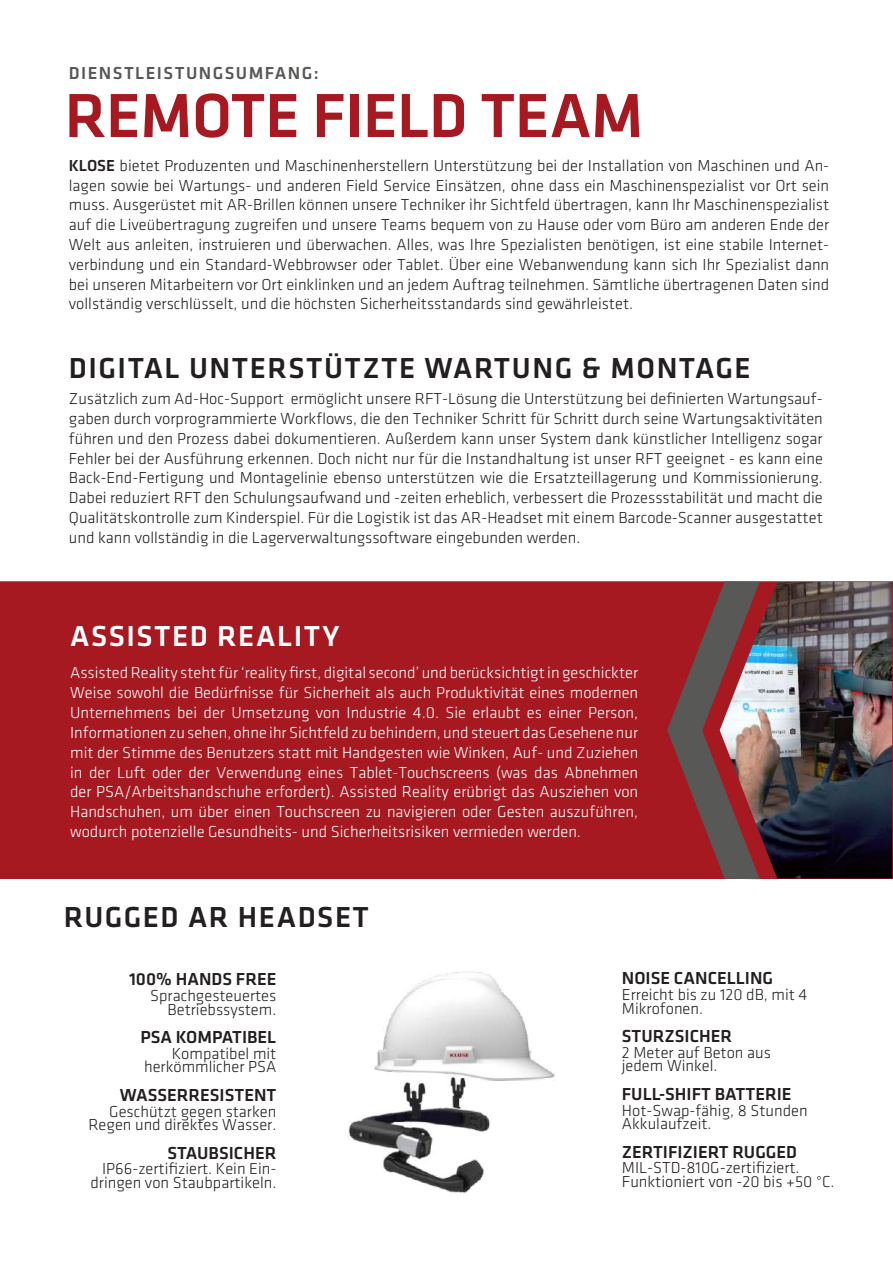
<style>
.page{position:relative;width:893px;height:1263px;background:#fff}
.page>*{position:absolute;margin:0;border:0;box-sizing:border-box;transform-origin:0 0}
.t1{font:500 64.5px "Klavika";letter-spacing:-.01em;color:#a61921}
.t2{font:500 30px "Klavika";letter-spacing:.05em;color:#231f20}
.t3{font:500 30px "Klavika";letter-spacing:.05em;color:#fff}
.t4{font:500 18px "Klavika";color:#231f20}
.t5{font:500 18px "Klavika";letter-spacing:.08em;color:#585856}
.t6{font:300 16.5px/19.8px "Klavika";color:#231f20;text-align:right}
.t7{font:300 16.5px/19.8px "Klavika";color:#fff;text-align:justify}
.s1{font-weight:500}
</style>
<div class="page">
<div style="left:1px;top:582px;width:891px;height:296px;background:#a61921"></div>
<div style="left:0;top:581px;width:893px;height:298px;border:2px solid #a61921"></div>
<img style="left:761px;top:582px;width:131px;height:296px">
<svg style="left:666px;top:581px;width:95px;height:299px"></svg>
<img style="left:348px;top:971px;width:207px;height:222px">
<p class="t5" style="left:69px;top:63px;width:251px">DIENSTLEISTUNGSUMFANG:</p>
<h1 class="t1" style="left:65px;top:80px;width:580px">REMOTE FIELD TEAM</h1>
<p class="t6" style="left:69px;top:156px;width:762px;text-align:justify"><span class="s1">KLOSE</span> bietet Produzenten und Maschinenherstellern Unterstützung bei der Installation von Maschinen und An&shy;lagen sowie bei Wartungs- und anderen Field Service Einsätzen, ohne dass ein Maschinenspezialist vor Ort sein muss. Ausgerüstet mit AR-Brillen können unsere Techniker ihr Sichtfeld übertragen, kann Ihr Maschinenspezialist auf die Liveübertragung zugreifen und unsere Teams bequem von zu Hause oder vom Büro am anderen Ende der Welt aus anleiten, instruieren und überwachen. Alles, was Ihre Spezialisten benötigen, ist eine stabile Internet&shy;verbindung und ein Standard-Webbrowser oder Tablet. Über eine Webanwendung kann sich Ihr Spezialist dann bei unseren Mitarbeitern vor Ort einklinken und an jedem Auftrag teilnehmen. Sämtliche übertragenen Daten sind vollständig verschlüsselt, und die höchsten Sicherheitsstandards sind gewährleistet.</p>
<h2 class="t2" style="left:69px;top:352px;width:683px">DIGITAL UNTERSTÜTZTE WARTUNG &amp; MONTAGE</h2>
<p class="t6" style="left:69px;top:389px;width:755px;text-align:justify">Zusätzlich zum Ad-Hoc-Support ermöglicht unsere RFT-Lösung die Unterstützung bei definierten Wartungsauf&shy;gaben durch vorprogrammierte Workflows, die den Techniker Schritt für Schritt durch seine Wartungsaktivitäten führen und den Prozess dabei dokumentieren. Außerdem kann unser System dank künstlicher Intelligenz sogar Fehler bei der Ausführung erkennen. Doch nicht nur für die Instandhaltung ist unser RFT geeignet - es kann eine Back-End-Fertigung und Montagelinie ebenso unterstützen wie die Ersatzteillagerung und Kommissionierung.<br>Dabei reduziert RFT den Schulungsaufwand und -zeiten erheblich, verbessert die Prozessstabilität und macht die Qualitätskontrolle zum Kinderspiel. Für die Logistik ist das AR-Headset mit einem Barcode-Scanner ausgestattet und kann vollständig in die Lagerverwaltungssoftware eingebunden werden.</p>
<h2 class="t3" style="left:70px;top:620px;width:271px">ASSISTED REALITY</h2>
<p class="t7" style="left:70px;top:663px;width:570px">Assisted Reality steht für ‘reality first, digital second’ und berücksichtigt in geschickter Weise sowohl die Bedürfnisse für Sicherheit als auch Produktivität eines modernen Unternehmens bei der Umsetzung von Industrie 4.0. Sie erlaubt es einer Person, Informationen zu sehen, ohne ihr Sichtfeld zu behindern, und steuert das Gesehene nur mit der Stimme des Benutzers statt mit Handgesten wie Winken, Auf- und Zuziehen in der Luft oder der Verwendung eines Tablet-Touchscreens (was das Abnehmen der PSA/Arbeitshandschuhe erfordert). Assisted Reality erübrigt das Ausziehen von Handschuhen, um über einen Touchscreen zu navigieren oder Gesten auszuführen, wodurch potenzielle Gesundheits- und Sicherheitsrisiken vermieden werden.</p>
<h2 class="t2" style="left:64px;top:901px;width:307px">RUGGED AR HEADSET</h2>
<p class="t4" style="left:129px;top:969px;width:149px">100% HANDS FREE</p>
<p class="t6" style="left:150px;top:989px;width:128px;line-height:13.5px">Sprachgesteuertes<br>Betriebssystem.</p>
<p class="t4" style="left:140px;top:1027px;width:137px">PSA KOMPATIBEL</p>
<p class="t6" style="left:144px;top:1047px;width:134px;line-height:13.5px">Kompatibel mit herkömmlicher PSA</p>
<p class="t4" style="left:120px;top:1085px;width:158px">WASSERRESISTENT</p>
<p class="t6" style="left:88px;top:1104px;width:189px;line-height:13.5px">Geschützt gegen starken<br>Regen und direktes Wasser.</p>
<p class="t4" style="left:167px;top:1143px;width:110px">STAUBSICHER</p>
<p class="t6" style="left:90px;top:1162px;width:187px;line-height:13.5px">IP66-zertifiziert. Kein Ein&shy;dringen von Staubpartikeln.</p>
<p class="t4" style="left:622px;top:968px;width:153px">NOISE CANCELLING</p>
<p class="t6" style="left:622px;top:988px;width:187px;line-height:13.5px;text-align:left">Erreicht bis zu 120 dB, mit 4<br>Mikrofonen.</p>
<p class="t4" style="left:622px;top:1026px;width:112px">STURZSICHER</p>
<p class="t6" style="left:622px;top:1046px;width:151px;line-height:13.5px;text-align:left">2 Meter auf Beton aus jedem Winkel.</p>
<p class="t4" style="left:622px;top:1084px;width:171px">FULL-SHIFT BATTERIE</p>
<p class="t6" style="left:622px;top:1103px;width:187px;line-height:13.5px;text-align:left">Hot-Swap-fähig, 8 Stunden<br>Akkulaufzeit.</p>
<p class="t4" style="left:622px;top:1142px;width:177px">ZERTIFIZIERT RUGGED</p>
<p class="t6" style="left:622px;top:1161px;width:214px;line-height:13.5px;text-align:left">MIL-STD-810G-zertifiziert.<br>Funktioniert von -20 bis +50 °C.</p>
</div>
